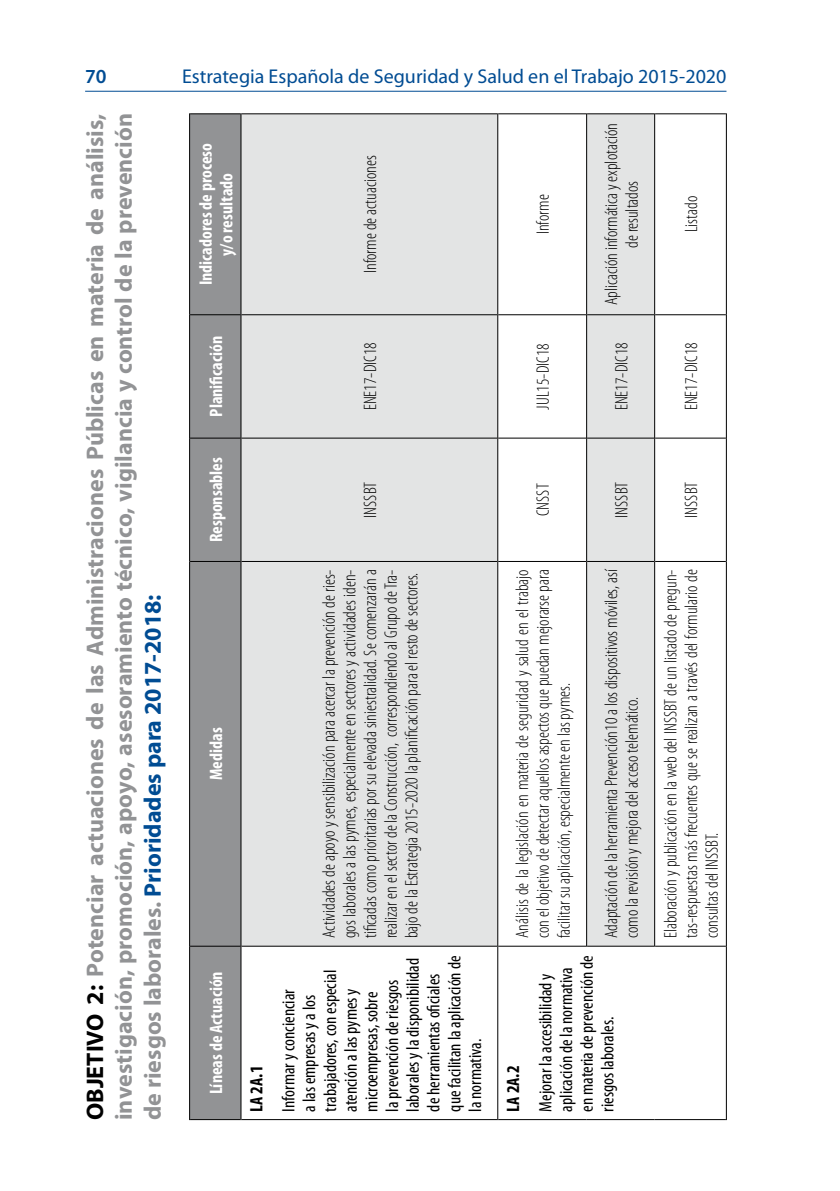
<style>
.page{position:relative;width:840px;height:1191px;background:#fff}
.page>*{position:absolute;margin:0;border:0;box-sizing:border-box;transform-origin:0 0}
.t1{font:700 24px/28.8px "Myriad Pro";color:#929395;text-align:justify}
.t2{font:20px "Myriad Pro";color:#004c93}
.t3{font:600 20px "Myriad Pro";color:#004c93}
.t4{font:300 condensed 18px/20.6px "Myriad Pro";color:#000;text-align:justify}
.t5{font:condensed 18px/20.6px "Myriad Pro";color:#000}
.t6{font:700 condensed 18px/20.8px "Myriad Pro";color:#fff;text-align:center}
.t7{font:700 condensed 18px "Myriad Pro";letter-spacing:.005em;color:#000}
.s1{color:#000}
.s2{color:#004c93}
</style>
<div class="page">
<hr style="left:85px;top:91px;width:641px;height:1px;background:#004c93">
<div style="left:190px;top:114px;width:50px;height:1005px;background:#929395"></div>
<div style="left:241px;top:114px;width:256px;height:831px;background:#e3e4e4"></div>
<svg style="left:498px;top:114px;width:227px;height:1005px"></svg>
<hr style="left:241px;top:1119px;width:256px;height:1px;background:#000">
<hr style="left:241px;top:945px;width:256px;height:1px;background:#000">
<hr style="left:241px;top:561px;width:256px;height:1px;background:#000">
<hr style="left:241px;top:437px;width:256px;height:1px;background:#000">
<hr style="left:241px;top:314px;width:256px;height:1px;background:#000">
<hr style="left:241px;top:113px;width:256px;height:1px;background:#000">
<hr style="left:497px;top:946px;width:1px;height:174px;background:#000">
<hr style="left:498px;top:1119px;width:88px;height:1px;background:#000">
<hr style="left:586px;top:1119px;width:68px;height:1px;background:#000">
<hr style="left:654px;top:1119px;width:71px;height:1px;background:#000">
<hr style="left:497px;top:561px;width:1px;height:385px;background:#000">
<hr style="left:498px;top:945px;width:87px;height:1px;background:#000">
<hr style="left:497px;top:438px;width:1px;height:123px;background:#000">
<hr style="left:498px;top:561px;width:87px;height:1px;background:#000">
<hr style="left:497px;top:315px;width:1px;height:123px;background:#000">
<hr style="left:498px;top:437px;width:87px;height:1px;background:#000">
<hr style="left:497px;top:113px;width:1px;height:202px;background:#000">
<hr style="left:498px;top:314px;width:87px;height:1px;background:#000">
<hr style="left:498px;top:113px;width:87px;height:1px;background:#000">
<hr style="left:585px;top:561px;width:1px;height:385px;background:#000">
<hr style="left:586px;top:945px;width:67px;height:1px;background:#000">
<hr style="left:585px;top:438px;width:1px;height:123px;background:#000">
<hr style="left:586px;top:561px;width:67px;height:1px;background:#000">
<hr style="left:585px;top:315px;width:1px;height:123px;background:#000">
<hr style="left:586px;top:437px;width:67px;height:1px;background:#000">
<hr style="left:585px;top:113px;width:1px;height:202px;background:#000">
<hr style="left:586px;top:314px;width:67px;height:1px;background:#000">
<hr style="left:586px;top:113px;width:67px;height:1px;background:#000">
<hr style="left:653px;top:561px;width:1px;height:385px;background:#000">
<hr style="left:654px;top:945px;width:71px;height:1px;background:#000">
<hr style="left:653px;top:438px;width:1px;height:123px;background:#000">
<hr style="left:654px;top:561px;width:71px;height:1px;background:#000">
<hr style="left:653px;top:315px;width:1px;height:123px;background:#000">
<hr style="left:654px;top:437px;width:71px;height:1px;background:#000">
<hr style="left:653px;top:113px;width:1px;height:202px;background:#000">
<hr style="left:654px;top:314px;width:71px;height:1px;background:#000">
<hr style="left:654px;top:113px;width:71px;height:1px;background:#000">
<hr style="left:725px;top:946px;width:1px;height:174px;background:#000">
<hr style="left:725px;top:561px;width:1px;height:385px;background:#000">
<hr style="left:725px;top:438px;width:1px;height:123px;background:#000">
<hr style="left:725px;top:315px;width:1px;height:123px;background:#000">
<hr style="left:725px;top:113px;width:1px;height:202px;background:#000">
<hr style="left:189px;top:946px;width:1px;height:174px;background:#000">
<hr style="left:190px;top:1119px;width:50px;height:1px;background:#000">
<hr style="left:189px;top:561px;width:1px;height:385px;background:#000">
<hr style="left:190px;top:945px;width:50px;height:1px;background:#000">
<hr style="left:189px;top:438px;width:1px;height:123px;background:#000">
<hr style="left:190px;top:561px;width:50px;height:1px;background:#000">
<hr style="left:189px;top:315px;width:1px;height:123px;background:#000">
<hr style="left:190px;top:437px;width:50px;height:1px;background:#000">
<hr style="left:189px;top:113px;width:1px;height:202px;background:#000">
<hr style="left:190px;top:314px;width:50px;height:1px;background:#000">
<hr style="left:190px;top:113px;width:50px;height:1px;background:#000">
<hr style="left:240px;top:946px;width:1px;height:174px;background:#000">
<hr style="left:240px;top:561px;width:1px;height:385px;background:#000">
<hr style="left:240px;top:438px;width:1px;height:123px;background:#000">
<hr style="left:240px;top:315px;width:1px;height:123px;background:#000">
<hr style="left:240px;top:113px;width:1px;height:202px;background:#000">
<p class="t3" style="left:85px;top:65px;width:23px">70</p>
<p class="t2" style="left:182px;top:65px;width:545px">Estrategia Española de Seguridad y Salud en el Trabajo 2015-2020</p>
<p class="t1" style="left:81px;top:1120px;width:1008px;rotate:-90deg"><span class="s1">OBJETIVO 2:</span> Potenciar actuaciones de las Administraciones Públicas en materia de análisis, investigación, promoción, apoyo, asesoramiento técnico, vigilancia y control de la prevención de riesgos laborales. <span class="s2">Prioridades para 2017-2018:</span></p>
<p class="t4" style="left:601px;top:305px;width:184px;text-align:center;rotate:-90deg">Aplicación informática y explotación de resultados</p>
<p class="t6" style="left:195px;top:285px;width:144px;rotate:-90deg">Indicadores de proceso y/o resultado</p>
<p class="t4" style="left:360px;top:273px;width:119px;rotate:-90deg">Informe de actuaciones</p>
<p class="t4" style="left:533px;top:234px;width:41px;rotate:-90deg">Informe</p>
<p class="t4" style="left:681px;top:232px;width:38px;rotate:-90deg">Listado</p>
<p class="t6" style="left:206px;top:417px;width:82px;rotate:-90deg">Planificación</p>
<p class="t4" style="left:611px;top:410px;width:69px;rotate:-90deg">ENE17-DIC18</p>
<p class="t4" style="left:681px;top:410px;width:69px;rotate:-90deg">ENE17-DIC18</p>
<p class="t4" style="left:360px;top:410px;width:69px;rotate:-90deg">ENE17-DIC18</p>
<p class="t4" style="left:533px;top:409px;width:68px;rotate:-90deg">JUL15-DIC18</p>
<p class="t6" style="left:206px;top:542px;width:86px;rotate:-90deg">Responsables</p>
<p class="t4" style="left:611px;top:517px;width:37px;rotate:-90deg">INSSBT</p>
<p class="t4" style="left:681px;top:517px;width:37px;rotate:-90deg">INSSBT</p>
<p class="t4" style="left:360px;top:517px;width:37px;rotate:-90deg">INSSBT</p>
<p class="t4" style="left:533px;top:516px;width:34px;rotate:-90deg">CNSST</p>
<p class="t4" style="left:600px;top:938px;width:370px;rotate:-90deg">Adaptación de la herramienta Prevención10 a los dispositivos móviles, así como la revisión y mejora del acceso telemático.</p>
<p class="t4" style="left:660px;top:938px;width:370px;rotate:-90deg">Elaboración y publicación en la web del INSSBT de un listado de pregun&shy;tas-respuestas más frecuentes que se realizan a través del formulario de consultas del INSSBT.</p>
<p class="t4" style="left:319px;top:938px;width:370px;rotate:-90deg">Actividades de apoyo y sensibilización para acercar la prevención de ries&shy;gos laborales a las pymes, especialmente en sectores y actividades iden&shy;tificadas como prioritarias por su elevada siniestralidad. Se comenzarán a realizar en el sector de la Construcción, correspondiendo al Grupo de Tra&shy;bajo de la Estrategia 2015-2020 la planificación para el resto de sectores.</p>
<p class="t4" style="left:512px;top:938px;width:370px;rotate:-90deg">Análisis de la legislación en materia de seguridad y salud en el trabajo con el objetivo de detectar aquellos aspectos que puedan mejorarse para facilitar su aplicación, especialmente en las pymes.</p>
<p class="t6" style="left:206px;top:780px;width:54px;rotate:-90deg">Medidas</p>
<p class="t5" style="left:535px;top:1111px;width:158px;rotate:-90deg">Mejorar la accesibilidad y aplicación de la normativa en materia de prevención de riesgos laborales.</p>
<p class="t5" style="left:278px;top:1111px;width:157px;rotate:-90deg">Informar y concienciar<br>a las empresas y a los trabajadores, con especial atención a las pymes y microempresas, sobre<br>la prevención de riesgos laborales y la disponibilidad de herramientas oficiales que facilitan la aplicación de la normativa.</p>
<p class="t6" style="left:206px;top:1094px;width:124px;rotate:-90deg">Líneas de Actuación</p>
<p class="t7" style="left:503px;top:1111px;width:47px;rotate:-90deg">LA 2A.2</p>
<p class="t7" style="left:246px;top:1111px;width:47px;rotate:-90deg">LA 2A.1</p>
</div>
